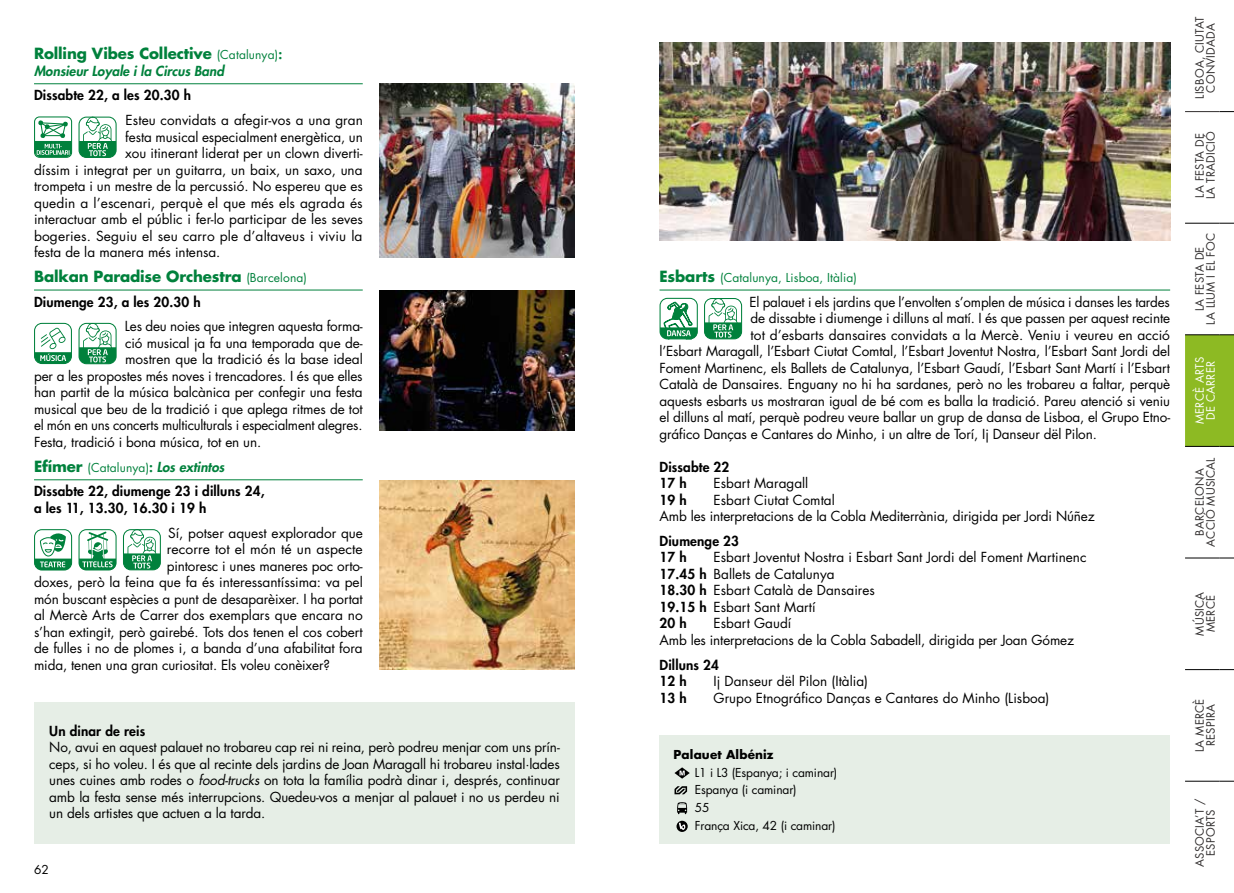
<style>
.page{position:relative;width:1234px;height:893px;background:#fff}
.page>*{position:absolute;margin:0;border:0;box-sizing:border-box;transform-origin:0 0}
.t1{font:700 15px "Futura Std";letter-spacing:-.01em;color:#00813c}
.t2{font:13.5px/16.5px "Futura Std";letter-spacing:-.01em;color:#000}
.t3{font:800 13.5px/16.5px "Futura Std";letter-spacing:.01em;color:#000}
.t4{font:13.5px "Futura Std";letter-spacing:.01em;color:#000}
.t5{font:italic 800 13.5px "Futura Std";color:#00813c}
.t6{font:12px/17.7px "Futura Std";letter-spacing:-.01em;color:#000}
.t7{font:12px "Futura Std";letter-spacing:.01em;color:#00813c}
.t8{font:700 12px "Futura Std";letter-spacing:.01em;color:#000}
.t9{font:11.25px/11.2px "Futura Std";letter-spacing:.02em;color:#312e2e;text-align:center}
.t10{font:11.25px/11.2px "Futura Std";letter-spacing:.02em;color:#fff;text-align:center}
.s1{font-weight:400;font-size:12px}
.s2{font-weight:800;font-size:13.5px}
.s3{font-weight:700;font-size:15px}
.s4{font-weight:800;font-style:italic;font-size:13.5px}
.s5{font-style:italic}
.s6{font-weight:800}
</style>
<div class="page">
<div style="left:659px;top:736px;width:510px;height:108px;background:#e6eee6"></div>
<hr style="left:659px;top:290px;width:510px;height:1px;background:#00813c">
<svg style="left:659px;top:298px;width:38px;height:41px"></svg>
<svg style="left:704px;top:298px;width:38px;height:41px"></svg>
<hr style="left:34px;top:83px;width:328px;height:1px;background:#00813c">
<hr style="left:34px;top:290px;width:328px;height:1px;background:#00813c">
<hr style="left:34px;top:479px;width:328px;height:1px;background:#00813c">
<svg style="left:78px;top:117px;width:39px;height:41px"></svg>
<svg style="left:34px;top:116px;width:38px;height:42px"></svg>
<svg style="left:34px;top:323px;width:38px;height:41px"></svg>
<svg style="left:78px;top:323px;width:39px;height:41px"></svg>
<svg style="left:34px;top:529px;width:38px;height:41px"></svg>
<svg style="left:78px;top:529px;width:38px;height:41px"></svg>
<svg style="left:123px;top:529px;width:38px;height:41px"></svg>
<img style="left:379px;top:480px;width:195px;height:190px">
<img style="left:379px;top:84px;width:195px;height:173px">
<img style="left:379px;top:290px;width:195px;height:140px">
<img style="left:659px;top:43px;width:510px;height:198px">
<div style="left:34px;top:703px;width:540px;height:141px;background:#e6eee6"></div>
<svg style="left:674px;top:767px;width:15px;height:12px"></svg>
<svg style="left:674px;top:786px;width:13px;height:8px"></svg>
<svg style="left:677px;top:802px;width:10px;height:12px"></svg>
<svg style="left:676px;top:821px;width:11px;height:11px"></svg>
<svg style="left:678px;top:822px;width:7px;height:8px"></svg>
<svg style="left:1219px;top:111px;width:14px;height:1px"></svg>
<hr style="left:1184px;top:223px;width:35px;height:1px;background:#000">
<svg style="left:1219px;top:223px;width:14px;height:1px"></svg>
<div style="left:1185px;top:335px;width:48px;height:112px;background:#8dba23"></div>
<hr style="left:1184px;top:558px;width:35px;height:1px;background:#000">
<svg style="left:1219px;top:558px;width:14px;height:1px"></svg>
<hr style="left:1184px;top:669px;width:35px;height:1px;background:#000">
<svg style="left:1219px;top:669px;width:14px;height:1px"></svg>
<hr style="left:1184px;top:781px;width:35px;height:1px;background:#000">
<svg style="left:1219px;top:781px;width:14px;height:1px"></svg>
<hr style="left:1184px;top:111px;width:35px;height:1px;background:#312e2e">
<p class="t1" style="left:34px;top:43px;width:250px">Rolling Vibes Collective <span class="s1">(Catalunya)</span><span class="s2">:</span></p>
<p class="t5" style="left:34px;top:62px;width:192px">Monsieur Loyale i la Circus Band</p>
<p class="t3" style="left:34px;top:87px;width:158px">Dissabte 22, a les 20.30 h</p>
<p class="t2" style="left:126px;top:112px;width:239px">Esteu convidats a afegir-vos a una gran</p>
<p class="t2" style="left:125px;top:128px;width:239px">festa musical especialment energètica, un</p>
<p class="t2" style="left:125px;top:145px;width:239px">xou itinerant liderat per un clown diverti-</p>
<p class="t2" style="left:34px;top:161px;width:330px">díssim i integrat per un guitarra, un baix, un saxo, una</p>
<p class="t2" style="left:34px;top:178px;width:330px">trompeta i un mestre de la percussió. No espereu que es</p>
<p class="t4" style="left:34px;top:194px;width:330px">quedin a l’escenari, perquè el que més els agrada és</p>
<p class="t2" style="left:34px;top:211px;width:330px">interactuar amb el públic i fer-lo participar de les seves</p>
<p class="t4" style="left:34px;top:227px;width:330px">bogeries. Seguiu el seu carro ple d’altaveus i viviu la</p>
<p class="t2" style="left:34px;top:244px;width:188px">festa de la manera més intensa.</p>
<p class="t1" style="left:34px;top:266px;width:274px">Balkan Paradise Orchestra <span class="s1">(Barcelona)</span></p>
<p class="t3" style="left:34px;top:293px;width:168px">Diumenge 23, a les 20.30 h</p>
<p class="t2" style="left:125px;top:318px;width:239px">Les deu noies que integren aquesta forma-</p>
<p class="t2" style="left:125px;top:335px;width:239px">ció musical ja fa una temporada que de-</p>
<p class="t2" style="left:125px;top:351px;width:239px">mostren que la tradició és la base ideal</p>
<p class="t2" style="left:34px;top:368px;width:330px">per a les propostes més noves i trencadores. I és que elles</p>
<p class="t2" style="left:34px;top:384px;width:330px">han partit de la música balcànica per confegir una festa</p>
<p class="t2" style="left:34px;top:401px;width:330px">musical que beu de la tradició i que aplega ritmes de tot</p>
<p class="t2" style="left:34px;top:417px;width:330px">el món en uns concerts multiculturals i especialment alegres.</p>
<p class="t2" style="left:34px;top:434px;width:228px">Festa, tradició i bona música, tot en un.</p>
<p class="t7" style="left:34px;top:459px;width:192px"><span class="s3">Efímer</span> (Catalunya)<span class="s2">:</span> <span class="s4">Los extintos</span></p>
<p class="t3" style="left:34px;top:483px;width:232px">Dissabte 22, diumenge 23 i dilluns 24, a les 11, 13.30, 16.30 i 19 h</p>
<p class="t2" style="left:168px;top:524px;width:196px">Sí, potser aquest explorador que</p>
<p class="t2" style="left:167px;top:541px;width:197px">recorre tot el món té un aspecte</p>
<p class="t2" style="left:167px;top:557px;width:197px">pintoresc i unes maneres poc orto-</p>
<p class="t2" style="left:34px;top:574px;width:330px">doxes, però la feina que fa és interessantíssima: va pel</p>
<p class="t2" style="left:34px;top:590px;width:330px">món buscant espècies a punt de desaparèixer. I ha portat</p>
<p class="t2" style="left:34px;top:607px;width:330px">al Mercè Arts de Carrer dos exemplars que encara no</p>
<p class="t2" style="left:34px;top:623px;width:330px">s’han extingit, però gairebé. Tots dos tenen el cos cobert</p>
<p class="t2" style="left:34px;top:640px;width:330px">de fulles i no de plomes i, a banda d’una afabilitat fora</p>
<p class="t2" style="left:34px;top:656px;width:297px">mida, tenen una gran curiositat. Els voleu conèixer?</p>
<p class="t3" style="left:49px;top:722px;width:97px">Un dinar de reis</p>
<p class="t2" style="left:49px;top:739px;width:512px;text-align:justify">No, avui en aquest palauet no trobareu cap rei ni reina, però podreu menjar com uns prín&shy;ceps, si ho voleu. I és que al recinte dels jardins de Joan Maragall hi trobareu instal·lades unes cuines amb rodes o <span class="s5">food-trucks</span> on tota la família podrà dinar i, després, continuar amb la festa sense més interrupcions. Quedeu-vos a menjar al palauet i no us perdeu ni un dels artistes que actuen a la tarda.</p>
<p class="t6" style="left:34px;top:861px;width:16px">62</p>
<p class="t7" style="left:659px;top:270px;width:199px"><span class="s3">Esbarts</span> (Catalunya, Lisboa, Itàlia)</p>
<p class="t2" style="left:749px;top:293px;width:421px">El palauet i els jardins que l’envolten s’omplen de música i danses les tardes</p>
<p class="t2" style="left:750px;top:310px;width:421px">de dissabte i diumenge i dilluns al matí. I és que passen per aquest recinte</p>
<p class="t2" style="left:750px;top:326px;width:421px">tot d’esbarts dansaires convidats a la Mercè. Veniu i veureu en acció</p>
<p class="t2" style="left:659px;top:343px;width:512px">l’Esbart Maragall, l’Esbart Ciutat Comtal, l’Esbart Joventut Nostra, l’Esbart Sant Jordi del</p>
<p class="t2" style="left:659px;top:359px;width:512px">Foment Martinenc, els Ballets de Catalunya, l’Esbart Gaudí, l’Esbart Sant Martí i l’Esbart</p>
<p class="t2" style="left:659px;top:376px;width:512px">Català de Dansaires. Enguany no hi ha sardanes, però no les trobareu a faltar, perquè</p>
<p class="t2" style="left:659px;top:392px;width:512px">aquests esbarts us mostraran igual de bé com es balla la tradició. Pareu atenció si veniu</p>
<p class="t2" style="left:659px;top:409px;width:512px">el dilluns al matí, perquè podreu veure ballar un grup de dansa de Lisboa, el Grupo Etno-</p>
<p class="t2" style="left:659px;top:425px;width:439px">gráfico Danças e Cantares do Minho, i un altre de Torí, Ij Danseur dël Pilon.</p>
<p class="t3" style="left:659px;top:458px;width:71px">Dissabte 22<br>17 h</p>
<p class="t2" style="left:713px;top:475px;width:96px">Esbart Maragall</p>
<p class="t3" style="left:659px;top:491px;width:29px">19 h</p>
<p class="t2" style="left:659px;top:491px;width:436px;text-indent:54px">Esbart Ciutat Comtal<br>Amb les interpretacions de la Cobla Mediterrània, dirigida per Jordi Núñez</p>
<p class="t3" style="left:659px;top:533px;width:81px">Diumenge 23<br>17 h</p>
<p class="t2" style="left:659px;top:549px;width:428px;text-indent:54px">Esbart Joventut Nostra i Esbart Sant Jordi del Foment Martinenc<br><span class="s6">17.45 h</span> Ballets de Catalunya<br><span class="s6">18.30 h</span> Esbart Català de Dansaires<br><span class="s6">19.15 h</span> Esbart Sant Martí<br><span class="s6">20 h</span></p>
<p class="t2" style="left:659px;top:615px;width:416px;text-indent:54px">Esbart Gaudí<br>Amb les interpretacions de la Cobla Sabadell, dirigida per Joan Gómez</p>
<p class="t3" style="left:659px;top:656px;width:61px">Dilluns 24<br>12 h</p>
<p class="t2" style="left:713px;top:673px;width:156px">Ij Danseur dël Pilon (Itàlia)</p>
<p class="t3" style="left:659px;top:689px;width:29px">13 h</p>
<p class="t2" style="left:713px;top:689px;width:337px">Grupo Etnográfico Danças e Cantares do Minho (Lisboa)</p>
<p class="t8" style="left:673px;top:746px;width:102px">Palauet Albéniz</p>
<p class="t6" style="left:694px;top:763px;width:144px">L1 i L3 (Espanya; i caminar)<br>Espanya (i caminar)<br>55<br>França Xica, 42 (i caminar)</p>
<p class="t9" style="left:1193px;top:99px;width:84px;rotate:-90deg">LISBOA, CIUTAT<br>CONVIDADA</p>
<p class="t9" style="left:1193px;top:199px;width:69px;text-align:left;rotate:-90deg">LA FESTA DE<br>LA TRADICIÓ</p>
<p class="t9" style="left:1193px;top:325px;width:93px;rotate:-90deg">LA FESTA DE<br>LA LLUM I EL FOC</p>
<p class="t10" style="left:1193px;top:424px;width:69px;rotate:-90deg">MERCÈ ARTS<br>DE CARRER</p>
<p class="t9" style="left:1193px;top:547px;width:91px;rotate:-90deg">BARCELONA<br>ACCIÓ MUSICAL</p>
<p class="t9" style="left:1193px;top:636px;width:45px;text-align:left;rotate:-90deg">MÚSICA<br>MERCÈ</p>
<p class="t9" style="left:1193px;top:752px;width:55px;rotate:-90deg">LA MERCÈ<br>RESPIRA</p>
<p class="t9" style="left:1193px;top:867px;width:70px;rotate:-90deg">ASSOCIA’T /<br>ESPORTS</p>
</div>
